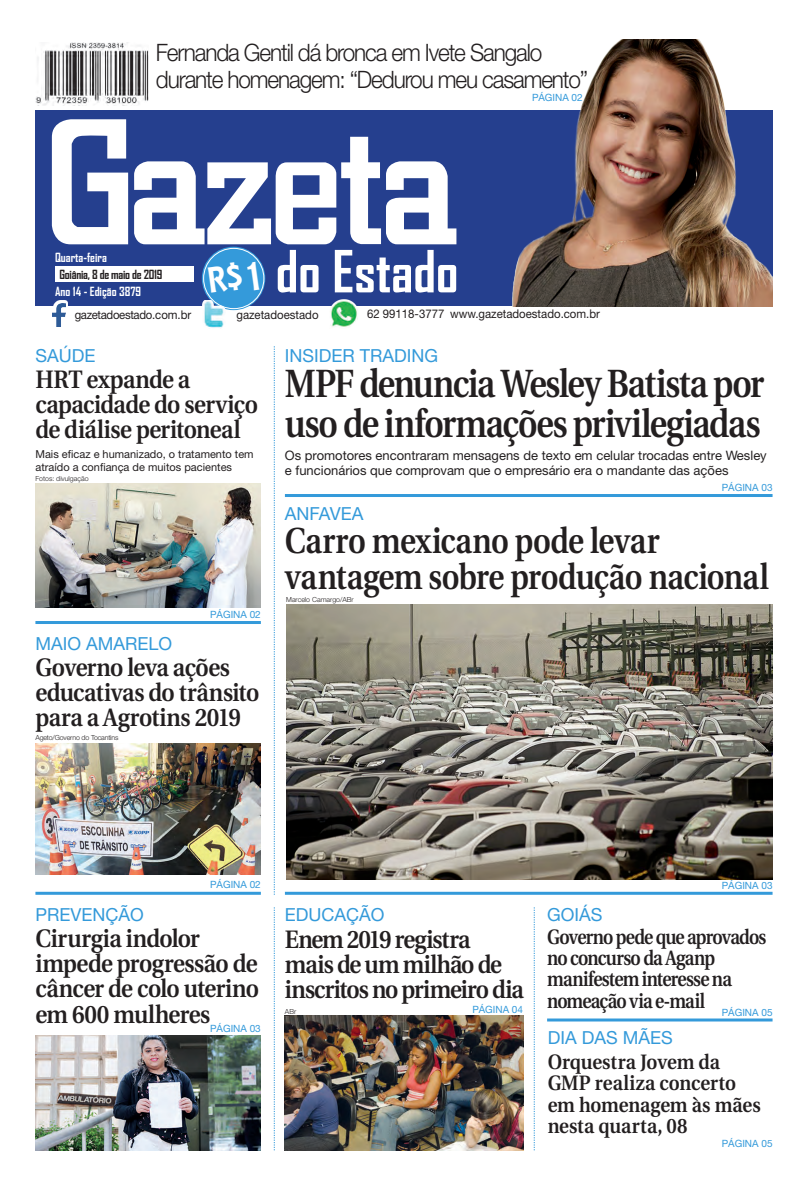
<style>
.page{position:relative;width:808px;height:1191px;background:#fff}
.page>*{position:absolute;margin:0;border:0;box-sizing:border-box;transform-origin:0 0}
.t1{font:700 55.6px "Agency FB";color:#fff}
.Manchete{font:600 39.3px/40.1px "Utopia";letter-spacing:-.035em;color:#231f20;scale:.85 1}
.Manchete-2{font:600 36px/35.7px "Utopia";letter-spacing:-.015em;color:#231f20;scale:.85 1}
.Manchete-3{font:600 25.2px/25.2px "Utopia";letter-spacing:-.025em;color:#231f20;scale:.91 1}
.t2{font:300 24px/27px "Helvetica Neue";letter-spacing:-.05em;color:#231f20;scale:.94 1}
.Manchete-4{font:600 20.8px/21.2px "Utopia";letter-spacing:-.045em;color:#231f20;scale:.85 1}
.Manchete-5{font:600 20.8px/21.2px "Utopia";letter-spacing:-.02em;color:#231f20;scale:.91 1}
.Retranca{font:18px "Helvetica Neue";color:#349ada}
.Legenda{font:13px/15.3px "Helvetica Neue";color:#231f20}
.t3{font:700 12.1px "Agency FB";color:#fff}
.t4{font:700 12.1px "Agency FB";letter-spacing:-.02em;color:#231f20}
.t5{font:12px "Helvetica Neue";color:#231f20;scale:.95 1}
.t6{font:12px "Helvetica Neue";letter-spacing:-.03em;color:#231f20;scale:.95 1}
.Legenda-2{font:11px/13.3px "Helvetica Neue";color:#231f20}
.Retranca-2{font:10px "Helvetica Neue";color:#349ada}
.Crédito_Fotógrafo{font:300 7px "Helvetica Neue";color:#231f20}
.Crédito_Fotógrafo-2{font:300 7px "Helvetica Neue";letter-spacing:-.02em;color:#231f20}
</style>
<div class="page">
<div style="left:35px;top:110px;width:737px;height:196px;background:#253f8e"></div>
<svg style="left:52px;top:119px;width:76px;height:125px"></svg>
<svg style="left:134px;top:137px;width:322px;height:107px"></svg>
<div style="left:55px;top:266px;width:138px;height:15px;background:#fff"></div>
<svg style="left:202px;top:247px;width:63px;height:63px"></svg>
<div style="left:203px;top:248px;width:61px;height:61px;border:1px solid #fff;border-radius:50%"></div>
<svg style="left:55px;top:300px;width:13px;height:27px"></svg>
<img style="left:52px;top:303px;width:13px;height:23px">
<hr style="left:35px;top:621px;width:226px;height:3px;background:#349ada">
<hr style="left:35px;top:891px;width:226px;height:3px;background:#349ada">
<hr style="left:285px;top:494px;width:487px;height:3px;background:#349ada">
<hr style="left:285px;top:891px;width:487px;height:3px;background:#349ada">
<hr style="left:547px;top:1018px;width:225px;height:3px;background:#349ada">
<img style="left:35px;top:43px;width:113px;height:63px">
<img style="left:512px;top:40px;width:260px;height:266px">
<img style="left:202px;top:300px;width:23px;height:29px">
<img style="left:330px;top:299px;width:28px;height:28px">
<svg style="left:274px;top:346px;width:1px;height:548px"></svg>
<svg style="left:274px;top:907px;width:1px;height:243px"></svg>
<svg style="left:534px;top:907px;width:1px;height:243px"></svg>
<img style="left:35px;top:483px;width:226px;height:125px">
<img style="left:286px;top:605px;width:486px;height:274px">
<img style="left:35px;top:1035px;width:226px;height:115px">
<img style="left:285px;top:1015px;width:239px;height:135px">
<img style="left:35px;top:743px;width:226px;height:131px">
<div style="left:208px;top:262px;width:51px;height:31px;background:#349ada"></div>
<p class="t2" style="left:156px;top:39px;width:461px">Fernanda Gentil dá bronca em Ivete Sangalo durante homenagem: “Dedurou meu casamento”</p>
<p class="Retranca-2" style="left:532px;top:91px;width:52px">PÁGINA 02</p>
<p class="t3" style="left:55px;top:250px;width:53px">Quarta-feira</p>
<p class="t4" style="left:59px;top:267px;width:104px">Goiânia, 8 de maio de 2019</p>
<p class="t3" style="left:55px;top:283px;width:88px">Ano 14 - Edição 3879</p>
<p class="t6" style="left:75px;top:307px;width:124px">gazetadoestado.com.br</p>
<p class="t1" style="left:276px;top:237px;width:184px">do Estado</p>
<p class="t5" style="left:236px;top:308px;width:88px">gazetadoestado</p>
<p class="t5" style="left:367px;top:307px;width:83px">62 99118-3777</p>
<p class="t5" style="left:450px;top:307px;width:159px">www.gazetadoestado.com.br</p>
<p class="Retranca" style="left:35px;top:345px;width:61px">SAÚDE</p>
<p class="Manchete-3" style="left:35px;top:367px;width:246px">HRT expande a capacidade do serviço de diálise peritoneal</p>
<p class="Retranca" style="left:285px;top:345px;width:155px">INSIDER TRADING</p>
<p class="Manchete" style="left:285px;top:364px;width:565px">MPF denuncia Wesley Batista por uso de informações privilegiadas</p>
<p class="Legenda-2" style="left:35px;top:447px;width:220px">Mais eficaz e humanizado, o tratamento tem atraído a confiança de muitos pacientes</p>
<p class="Legenda" style="left:285px;top:447px;width:483px">Os promotores encontraram mensagens de texto em celular trocadas entre Wesley e funcionários que comprovam que o empresário era o mandante das ações</p>
<p class="Crédito_Fotógrafo" style="left:35px;top:474px;width:55px">Fotos: divulgação</p>
<p class="Retranca-2" style="left:722px;top:482px;width:52px">PÁGINA 03</p>
<p class="Retranca" style="left:35px;top:633px;width:138px">MAIO AMARELO</p>
<p class="Retranca-2" style="left:210px;top:609px;width:52px">PÁGINA 02</p>
<p class="Manchete-3" style="left:35px;top:655px;width:248px">Governo leva ações educativas do trânsito para a Agrotins 2019</p>
<p class="Crédito_Fotógrafo-2" style="left:35px;top:733px;width:84px">Ageto/Governo do Tocantins</p>
<p class="Retranca" style="left:285px;top:503px;width:80px">ANFAVEA</p>
<p class="Manchete-2" style="left:285px;top:523px;width:571px">Carro mexicano pode levar vantagem sobre produção nacional</p>
<p class="Crédito_Fotógrafo" style="left:286px;top:595px;width:69px">Marcelo Camargo/ABr</p>
<p class="Retranca-2" style="left:210px;top:878px;width:52px">PÁGINA 02</p>
<p class="Retranca-2" style="left:722px;top:879px;width:52px">PÁGINA 03</p>
<p class="Retranca" style="left:35px;top:904px;width:110px">PREVENÇÃO</p>
<p class="Retranca" style="left:285px;top:904px;width:101px">EDUCAÇÃO</p>
<p class="Retranca" style="left:547px;top:904px;width:57px">GOIÁS</p>
<p class="Manchete-3" style="left:35px;top:926px;width:247px">Cirurgia indolor impede progressão de câncer de colo uterino em 600 mulheres</p>
<p class="Manchete-3" style="left:285px;top:927px;width:264px">Enem 2019 registra mais de um milhão de inscritos no primeiro dia</p>
<p class="Manchete-4" style="left:547px;top:926px;width:260px">Governo pede que aprovados no concurso da Aganp manifestem interesse na nomeação via e-mail</p>
<p class="Crédito_Fotógrafo" style="left:285px;top:1007px;width:13px">ABr</p>
<p class="Retranca-2" style="left:472px;top:1003px;width:52px">PÁGINA 04</p>
<p class="Retranca-2" style="left:722px;top:1006px;width:52px">PÁGINA 05</p>
<p class="Retranca-2" style="left:210px;top:1022px;width:52px">PÁGINA 03</p>
<p class="Retranca" style="left:548px;top:1026px;width:127px">DIA DAS MÃES</p>
<p class="Manchete-5" style="left:548px;top:1051px;width:236px">Orquestra Jovem da<br>GMP realiza concerto em homenagem às mães nesta quarta, 08</p>
<p class="Retranca-2" style="left:722px;top:1137px;width:52px">PÁGINA 05</p>
</div>
